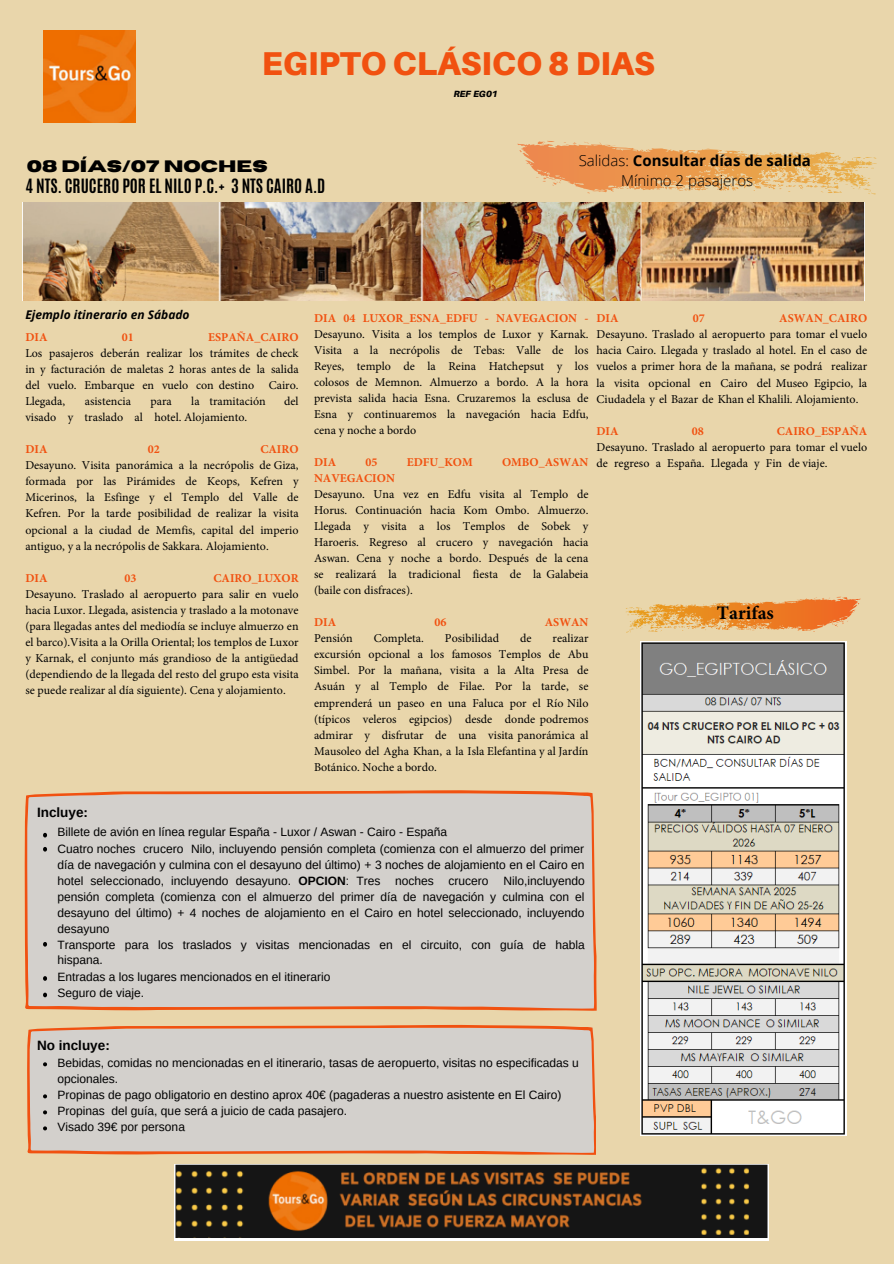
<style>
.page{position:relative;width:894px;height:1264px;background:#fff}
.page>*{position:absolute;margin:0;border:0;box-sizing:border-box;transform-origin:0 0}
.t1{font:900 33px "Aileron";color:#f15110}
.t2{font:700 19.05px "Minion Pro";color:#000}
.t3{font:700 16.5px "Antonio";color:#000}
.t4{font:700 16.5px "Horizon";color:#000}
.t5{font:700 15px "Open Sans";color:#000}
.t6{font:300 15px "Open Sans";color:#000}
.t7{font:700 13.5px "Arimo";color:#000}
.t8{font:12px/16px "Minion Pro";color:#000;text-align:justify}
.t9{font:12px/16px "Arimo";color:#000}
.t10{font:700 12px "Minion Pro";color:#f15110}
.t11{font:italic 700 12px "Open Sans";color:#000}
.t12{font:italic 900 9px "Aileron";color:#000}
.s1{font-weight:300}
.s2{font-weight:700}
</style>
<div class="page">
<div style="left:0;top:0;width:893px;height:1263px;background:#e9d6ab"></div>
<svg style="left:517px;top:141px;width:359px;height:53px"></svg>
<img style="left:43px;top:30px;width:92px;height:93px">
<svg style="left:626px;top:596px;width:234px;height:36px"></svg>
<div style="left:25px;top:790px;width:571px;height:220px;background:#d3d0cc"></div>
<svg style="left:27px;top:1024px;width:569px;height:130px;background:#d4cac2"></svg>
<img style="left:22px;top:202px;width:841px;height:98px">
<svg style="left:43px;top:832px;width:4px;height:5px"></svg>
<svg style="left:43px;top:847px;width:4px;height:4px"></svg>
<svg style="left:43px;top:942px;width:4px;height:4px"></svg>
<svg style="left:43px;top:992px;width:4px;height:5px"></svg>
<svg style="left:43px;top:1062px;width:4px;height:4px"></svg>
<svg style="left:43px;top:1094px;width:4px;height:4px"></svg>
<svg style="left:43px;top:1110px;width:4px;height:4px"></svg>
<svg style="left:43px;top:1126px;width:4px;height:4px"></svg>
<img style="left:175px;top:1164px;width:593px;height:76px">
<svg style="left:43px;top:976px;width:4px;height:4px"></svg>
<img style="left:640px;top:642px;width:206px;height:493px">
<h1 class="t1" style="left:262px;top:43px;width:394px">EGIPTO CLÁSICO 8 DIAS</h1>
<p class="t12" style="left:454px;top:88px;width:45px">REF EG01</p>
<h3 class="t4" style="left:27px;top:158px;width:242px">08 DÍAS/07 NOCHES</h3>
<p class="t5" style="left:578px;top:149px;width:233px"><span class="s1">Salidas:</span> Consultar días de salida</p>
<h3 class="t3" style="left:26px;top:174px;width:301px">4 NTS. CRUCERO POR EL NILO P.C.+ 3 NTS CAIRO A.D</h3>
<p class="t6" style="left:621px;top:170px;width:133px">Mínimo 2 pasajeros</p>
<p class="t11" style="left:25px;top:306px;width:166px">Ejemplo itinerario en Sábado</p>
<p class="t10" style="left:314px;top:310px;width:276px">DIA 04 LUXOR_ESNA_EDFU - NAVEGACION -</p>
<p class="t8" style="left:314px;top:326px;width:276px">Desayuno. Visita a los templos de Luxor y Karnak.<br>Visita a la necrópolis de Tebas: Valle de los Reyes, templo de la Reina Hatchepsut y los colosos de Memnon. Almuerzo a bordo. A la hora prevista salida hacia Esna. Cruzaremos la esclusa de Esna y continuaremos la navegación hacia Edfu, cena y noche a bordo</p>
<p class="t10" style="left:314px;top:454px;width:24px">DIA</p>
<p class="t10" style="left:365px;top:454px;width:14px">05</p>
<p class="t10" style="left:406px;top:454px;width:67px">EDFU_KOM</p>
<p class="t10" style="left:502px;top:454px;width:88px">OMBO_ASWAN</p>
<p class="t10" style="left:314px;top:470px;width:82px">NAVEGACION</p>
<p class="t8" style="left:314px;top:486px;width:276px">Desayuno. Una vez en Edfu visita al Templo de Horus. Continuación hacia Kom Ombo. Almuerzo.<br>Llegada y visita a los Templos de Sobek y Haroeris. Regreso al crucero y navegación hacia Aswan. Cena y noche a bordo. Después de la cena se realizará la tradicional fiesta de la Galabeia (baile con disfraces).</p>
<p class="t10" style="left:314px;top:614px;width:24px">DIA</p>
<p class="t10" style="left:434px;top:614px;width:14px">06</p>
<p class="t10" style="left:544px;top:614px;width:45px">ASWAN</p>
<p class="t8" style="left:314px;top:630px;width:40px">Pensión</p>
<p class="t8" style="left:374px;top:630px;width:52px">Completa.</p>
<p class="t8" style="left:445px;top:630px;width:56px">Posibilidad</p>
<p class="t8" style="left:520px;top:630px;width:13px">de</p>
<p class="t10" style="left:596px;top:309px;width:24px">DIA</p>
<p class="t10" style="left:692px;top:309px;width:14px">07</p>
<p class="t10" style="left:779px;top:309px;width:89px">ASWAN_CAIRO</p>
<p class="t8" style="left:596px;top:326px;width:272px">Desayuno. Traslado al aeropuerto para tomar el vuelo hacia Cairo. Llegada y traslado al hotel. En el caso de vuelos a primer hora de la mañana, se podrá realizar la visita opcional en Cairo del Museo Egipcio, la Ciudadela y el Bazar de Khan el Khalili. Alojamiento.</p>
<p class="t10" style="left:596px;top:423px;width:24px">DIA</p>
<p class="t10" style="left:691px;top:423px;width:14px">08</p>
<p class="t10" style="left:776px;top:423px;width:92px">CAIRO_ESPAÑA</p>
<p class="t8" style="left:596px;top:439px;width:272px">Desayuno. Traslado al aeropuerto para tomar el vuelo de regreso a España. Llegada y Fin de viaje.</p>
<p class="t10" style="left:25px;top:329px;width:24px">DIA</p>
<p class="t10" style="left:122px;top:329px;width:14px">01</p>
<p class="t10" style="left:208px;top:329px;width:92px">ESPAÑA_CAIRO</p>
<p class="t8" style="left:25px;top:345px;width:275px">Los pasajeros deberán realizar los trámites de check in y facturación de maletas 2 horas antes de la salida del vuelo. Embarque en vuelo con destino Cairo.<br>Llegada,</p>
<p class="t8" style="left:85px;top:393px;width:48px">asistencia</p>
<p class="t8" style="left:150px;top:393px;width:23px">para</p>
<p class="t8" style="left:191px;top:393px;width:76px">la tramitación</p>
<p class="t8" style="left:284px;top:393px;width:16px">del</p>
<p class="t8" style="left:25px;top:409px;width:223px">visado y traslado al hotel. Alojamiento.</p>
<p class="t10" style="left:25px;top:441px;width:24px">DIA</p>
<p class="t10" style="left:148px;top:441px;width:14px">02</p>
<p class="t10" style="left:260px;top:441px;width:40px">CAIRO</p>
<p class="t8" style="left:25px;top:457px;width:275px">Desayuno. Visita panorámica a la necrópolis de Giza, formada por las Pirámides de Keops, Kefren y Micerinos, la Esfinge y el Templo del Valle de Kefren. Por la tarde posibilidad de realizar la visita opcional a la ciudad de Memfis, capital del imperio antiguo, y a la necrópolis de Sakkara. Alojamiento.</p>
<p class="t10" style="left:25px;top:569px;width:24px">DIA</p>
<p class="t10" style="left:124px;top:569px;width:14px">03</p>
<p class="t10" style="left:213px;top:569px;width:87px">CAIRO_LUXOR</p>
<p class="t8" style="left:25px;top:585px;width:275px">Desayuno. Traslado al aeropuerto para salir en vuelo hacia Luxor. Llegada, asistencia y traslado a la motonave (para llegadas antes del mediodía se incluye almuerzo en el barco).Visita a la Orilla Oriental; los templos de Luxor y Karnak, el conjunto más grandioso de la antigüedad (dependiendo de la llegada del resto del grupo esta visita se puede realizar al día siguiente). Cena y alojamiento.</p>
<h2 class="t2" style="left:716px;top:599px;width:59px">Tarifas</h2>
<p class="t8" style="left:314px;top:630px;width:276px;text-indent:238px">realizar excursión opcional a los famosos Templos de Abu Simbel. Por la mañana, visita a la Alta Presa de Asuán y al Templo de Filae. Por la tarde, se emprenderá un paseo en una Faluca por el Río Nilo (típicos veleros egipcios) desde donde podremos admirar y disfrutar de una visita panorámica al Mausoleo del Agha Khan, a la Isla Elefantina y al Jardín Botánico. Noche a bordo.</p>
<p class="t7" style="left:37px;top:804px;width:53px">Incluye:</p>
<p class="t9" style="left:57px;top:823px;width:529px">Billete de avión en línea regular España - Luxor / Aswan - Cairo - España<br>Cuatro noches crucero Nilo, incluyendo pensión completa (comienza con el almuerzo del primer día de navegación y culmina con el desayuno del último) + 3 noches de alojamiento en el Cairo en hotel seleccionado, incluyendo desayuno. <span class="s2">OPCION</span>: Tres noches crucero Nilo,incluyendo pensión completa (comienza con el almuerzo del primer día de navegación y culmina con el desayuno del último) + 4 noches de alojamiento en el Cairo en hotel seleccionado, incluyendo desayuno<br>Transporte para los traslados y visitas mencionadas en el circuito, con guía de habla hispana.</p>
<p class="t9" style="left:57px;top:968px;width:274px">Entradas a los lugares mencionados en el itinerario<br>Seguro de viaje.</p>
<p class="t7" style="left:37px;top:1038px;width:74px">No incluye:</p>
<p class="t9" style="left:57px;top:1055px;width:523px">Bebidas, comidas no mencionadas en el itinerario, tasas de aeropuerto, visitas no especificadas u opcionales.<br>Propinas de pago obligatorio en destino aprox 40€ (pagaderas a nuestro asistente en El Cairo)<br>Propinas del guía, que será a juicio de cada pasajero.<br>Visado 39€ por persona</p>
</div>
